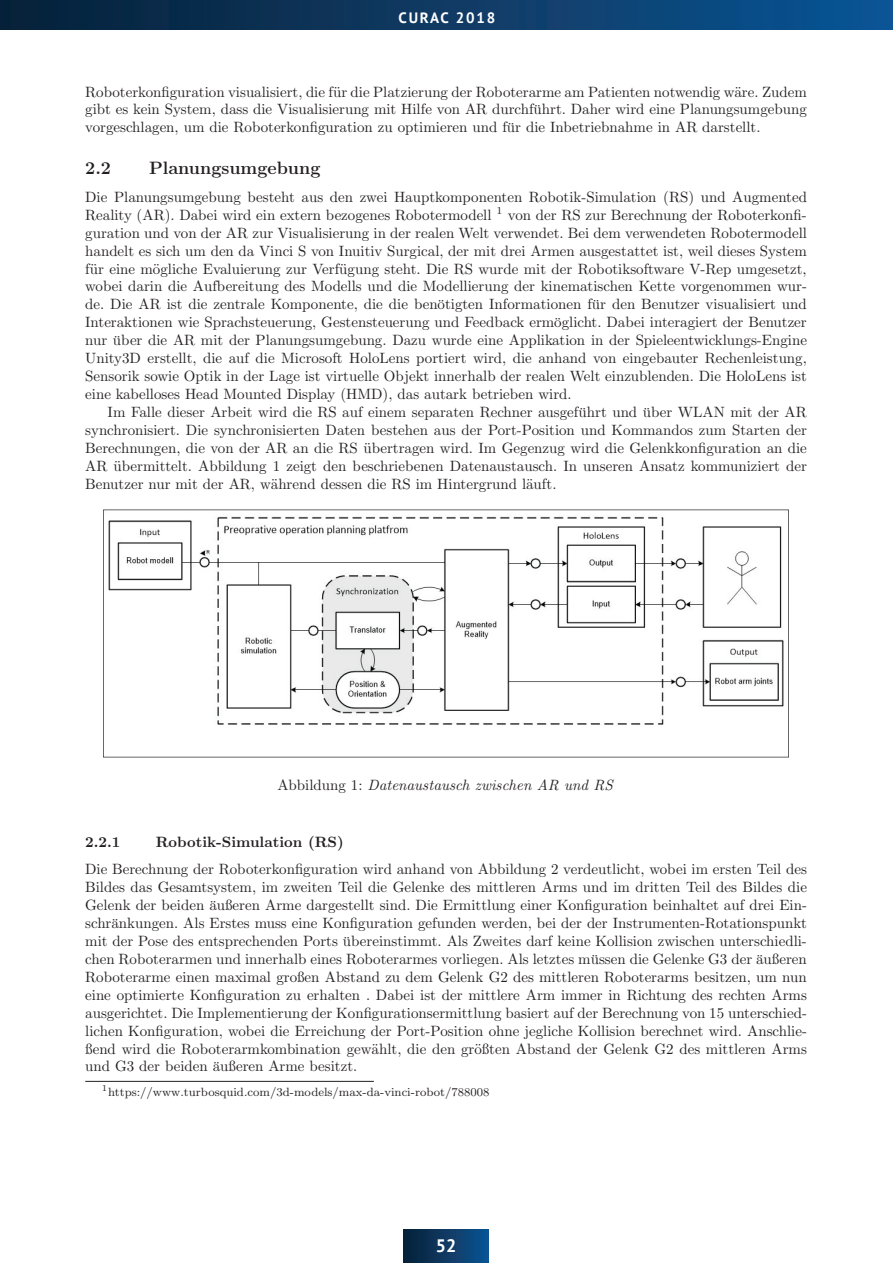
<style>
.page{position:relative;width:893px;height:1263px;background:#fff}
.page>*{position:absolute;margin:0;border:0;box-sizing:border-box;transform-origin:0 0}
.t1{font:18px "CMBX12";color:#231f20}
.t2{font:700 18px "PT Sans";color:#fff}
.t3{font:15px/17.9px "CMR10";color:#231f20}
.t4{font:15px "CMTI10";color:#231f20}
.t5{font:15px "CMBX10";color:#231f20}
.t6{font:700 15px "PT Sans";letter-spacing:.12em;color:#fff}
.t7{font:12px "CMR8";color:#231f20}
.s1{font-family:"CMR10"}
</style>
<div class="page">
<div style="left:0;top:0;width:893px;height:30px;background:linear-gradient(to right,#0a2036,#0d5494)"></div>
<div style="left:404px;top:1229px;width:85px;height:34px;background:linear-gradient(to right,#0a2037,#0d5493)"></div>
<img style="left:103px;top:509px;width:686px;height:248px">
<hr style="left:85px;top:1081px;width:289px;height:1px;background:#231f20">
<p class="t6" style="left:398px;top:8px;width:98px">CURAC 2018</p>
<p class="t3" style="left:85px;top:84px;width:723px">Roboterkonfiguration visualisiert, die fur die Platzierung der Roboterarme am Patienten notwendig w¨are. Zudem</p>
<p class="t3" style="left:85px;top:85px;width:723px;line-height:17.2px;text-indent:248px">¨<br>gibt es kein System, dass die Visualisierung mit Hilfe von AR durchfuhrt. Daher wird eine Planungsumgebung</p>
<p class="t3" style="left:85px;top:102px;width:677px;line-height:17.2px;text-indent:449px">¨<br>vorgeschlagen, um die Roboterkonfiguration zu optimieren und fur die Inbetriebnahme in AR darstellt.</p>
<p class="t3" style="left:507px;top:120px;width:9px">¨</p>
<p class="t1" style="left:85px;top:161px;width:27px">2.2</p>
<p class="t1" style="left:149px;top:161px;width:173px">Planungsumgebung</p>
<p class="t3" style="left:85px;top:189px;width:723px;text-align:justify">Die Planungsumgebung besteht aus den zwei Hauptkomponenten Robotik-Simulation (RS) und Augmented Reality (AR). Dabei wird ein extern bezogenes Robotermodell <sup>1</sup> von der RS zur Berechnung der Roboterkonfi&shy;guration und von der AR zur Visualisierung in der realen Welt verwendet. Bei dem verwendeten Robotermodell handelt es sich um den da Vinci S von Inuitiv Surgical, der mit drei Armen ausgestattet ist, weil dieses System fur eine m¨ogliche Evaluierung zur Verfugung steht. Die RS wurde mit der Robotiksoftware V-Rep umgesetzt,</p>
<p class="t3" style="left:85px;top:261px;width:723px;text-indent:254px">¨<br>wobei darin die Aufbereitung des Modells und die Modellierung der kinematischen Kette vorgenommen wur&shy;de. Die AR ist die zentrale Komponente, die die ben¨otigten Informationen fur den Benutzer visualisiert und</p>
<p class="t3" style="left:90px;top:261px;width:9px">¨</p>
<p class="t3" style="left:85px;top:297px;width:723px;text-indent:507px">¨<br>Interaktionen wie Sprachsteuerung, Gestensteuerung und Feedback erm¨oglicht. Dabei interagiert der Benutzer nur uber die AR mit der Planungsumgebung. Dazu wurde eine Applikation in der Spieleentwicklungs-Engine</p>
<p class="t3" style="left:85px;top:333px;width:723px;text-indent:28px">¨<br>Unity3D erstellt, die auf die Microsoft HoloLens portiert wird, die anhand von eingebauter Rechenleistung, Sensorik sowie Optik in der Lage ist virtuelle Objekt innerhalb der realen Welt einzublenden. Die HoloLens ist eine kabelloses Head Mounted Display (HMD), das autark betrieben wird.</p>
<p class="t3" style="left:108px;top:404px;width:701px">Im Falle dieser Arbeit wird die RS auf einem separaten Rechner ausgefuhrt und uber WLAN mit der AR</p>
<p class="t3" style="left:85px;top:405px;width:723px;text-indent:558px">¨<br>synchronisiert. Die synchronisierten Daten bestehen aus der Port-Position und Kommandos zum Starten der<br>Berechnungen, die von der AR an die RS ubertragen wird. Im Gegenzug wird die Gelenkkonfiguration an die</p>
<p class="t3" style="left:579px;top:405px;width:9px">¨</p>
<p class="t3" style="left:85px;top:441px;width:723px;line-height:17.2px;text-indent:279px">¨<br>AR ubermittelt. Abbildung 1 zeigt den beschriebenen Datenaustausch. In unseren Ansatz kommuniziert der</p>
<p class="t3" style="left:85px;top:459px;width:473px;line-height:17.2px;text-indent:29px">¨<br>Benutzer nur mit der AR, w¨ahrend dessen die RS im Hintergrund l¨auft.</p>
<p class="t4" style="left:277px;top:779px;width:337px"><span class="s1">Abbildung 1:</span> Datenaustausch zwischen AR und RS</p>
<p class="t5" style="left:85px;top:836px;width:37px">2.2.1</p>
<p class="t5" style="left:156px;top:836px;width:190px">Robotik-Simulation (RS)</p>
<p class="t3" style="left:85px;top:861px;width:723px;text-align:justify">Die Berechnung der Roboterkonfiguration wird anhand von Abbildung 2 verdeutlicht, wobei im ersten Teil des Bildes das Gesamtsystem, im zweiten Teil die Gelenke des mittleren Arms und im dritten Teil des Bildes die Gelenk der beiden ¨außeren Arme dargestellt sind. Die Ermittlung einer Konfiguration beinhaltet auf drei Ein&shy;schr¨ankungen. Als Erstes muss eine Konfiguration gefunden werden, bei der der Instrumenten-Rotationspunkt mit der Pose des entsprechenden Ports ubereinstimmt. Als Zweites darf keine Kollision zwischen unterschiedli-</p>
<p class="t3" style="left:85px;top:934px;width:723px;line-height:17.2px;text-indent:258px">¨<br>chen Roboterarmen und innerhalb eines Roboterarmes vorliegen. Als letztes mussen die Gelenke G3 der ¨außeren</p>
<p class="t3" style="left:85px;top:952px;width:723px;text-indent:506px">¨<br>Roboterarme einen maximal großen Abstand zu dem Gelenk G2 des mittleren Roboterarms besitzen, um nun eine optimierte Konfiguration zu erhalten . Dabei ist der mittlere Arm immer in Richtung des rechten Arms ausgerichtet. Die Implementierung der Konfigurationsermittlung basiert auf der Berechnung von 15 unterschied&shy;lichen Konfiguration, wobei die Erreichung der Port-Position ohne jegliche Kollision berechnet wird. Anschlie&shy;ßend wird die Roboterarmkombination gew¨ahlt, die den gr¨oßten Abstand der Gelenk G2 des mittleren Arms und G3 der beiden ¨außeren Arme besitzt.</p>
<p class="t7" style="left:102px;top:1087px;width:389px"><sup>1</sup>https://www.turbosquid.com/3d-models/max-da-vinci-robot/788008</p>
<p class="t2" style="left:436px;top:1234px;width:22px">52</p>
</div>
